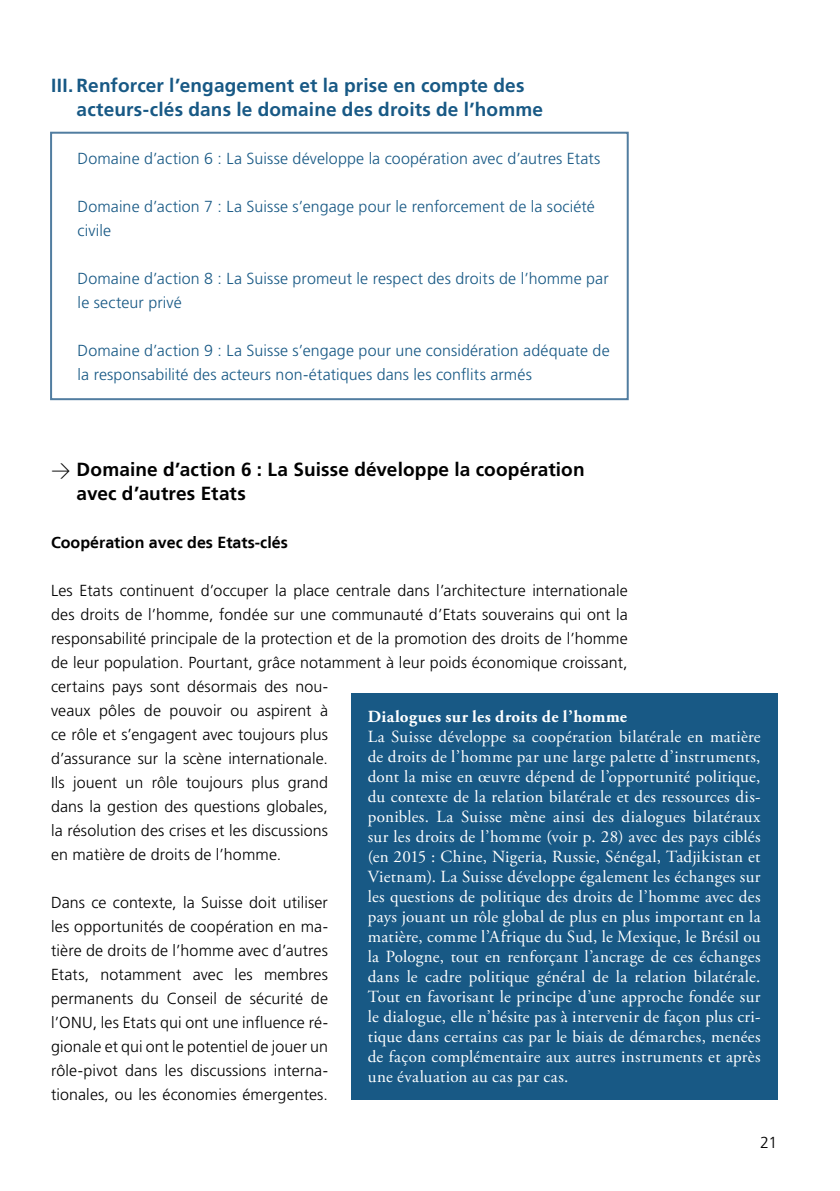
<style>
.page{position:relative;width:840px;height:1191px;background:#fff}
.page>*{position:absolute;margin:0;border:0;box-sizing:border-box;transform-origin:0 0}
.t1{font:700 19px/24px "Frutiger LT Pro";letter-spacing:.01em;color:#185985}
.t2{font:700 19px/24px "Frutiger LT Pro";letter-spacing:.01em;color:#000}
.t3{font:17px/20px "Adobe Garamond Pro";letter-spacing:.02em;color:#fff;text-align:justify}
.t4{font:700 17px "Adobe Garamond Pro";letter-spacing:.015em;color:#fff}
.t5{font:300 16px/24px "Frutiger LT Pro";letter-spacing:.005em;color:#000}
.t6{font:300 16px/24px "Frutiger LT Pro";letter-spacing:.01em;color:#185985}
.t7{font:700 16px "Frutiger LT";color:#000}
.s1{font-family:"DIN";font-weight:300}
</style>
<div class="page">
<div style="left:50px;top:132px;width:578px;height:268px;border:2px solid #517da0"></div>
<div style="left:350px;top:693px;width:427px;height:406px;background:#185985"></div>
<p class="t1" style="left:77px;top:74px;width:467px;text-indent:-26px">III. Renforcer l’engagement et la prise en compte des acteurs-clés dans le domaine des droits de l’homme</p>
<p class="t6" style="left:78px;top:147px;width:524px">Domaine d’action 6 : La Suisse développe la coopération avec d’autres Etats</p>
<p class="t6" style="left:78px;top:195px;width:518px">Domaine d’action 7 : La Suisse s’engage pour le renforcement de la société civile</p>
<p class="t6" style="left:78px;top:267px;width:532px">Domaine d’action 8 : La Suisse promeut le respect des droits de l’homme par le secteur privé</p>
<p class="t6" style="left:78px;top:339px;width:533px">Domaine d’action 9 : La Suisse s’engage pour une considération adéquate de la responsabilité des acteurs non-étatiques dans les conflits armés</p>
<p class="t2" style="left:77px;top:458px;width:509px;text-indent:-26px"><span class="s1">&gt;</span> Domaine d’action 6 : La Suisse développe la coopération avec d’autres Etats</p>
<p class="t7" style="left:51px;top:533px;width:238px">Coopération avec des Etats-clés</p>
<p class="t5" style="left:51px;top:579px;width:578px">Les Etats continuent d’occuper la place centrale dans l’architecture internationale des droits de l’homme, fondée sur une communauté d’Etats souverains qui ont la responsabilité principale de la protection et de la promotion des droits de l’homme de leur population. Pourtant, grâce notamment à leur poids économique croissant, certains pays sont désormais des nou-<br>veaux pôles de pouvoir ou aspirent à<br>ce rôle et s’engagent avec toujours plus<br>d’assurance sur la scène internationale.<br>Ils jouent un rôle toujours plus grand<br>dans la gestion des questions globales,<br>la résolution des crises et les discussions<br>en matière de droits de l’homme.</p>
<p class="t5" style="left:51px;top:891px;width:278px;text-align:justify">Dans ce contexte, la Suisse doit utiliser les opportunités de coopération en ma&shy;tière de droits de l’homme avec d’autres Etats, notamment avec les membres permanents du Conseil de sécurité de l’ONU, les Etats qui ont une influence ré&shy;gionale et qui ont le potentiel de jouer un rôle-pivot dans les discussions interna&shy;tionales, ou les économies émergentes.</p>
<p class="t4" style="left:367px;top:707px;width:260px">Dialogues sur les droits de l’homme</p>
<p class="t3" style="left:367px;top:727px;width:394px">La Suisse développe sa coopération bilatérale en matière de droits de l’homme par une large palette d’instruments, dont la mise en œuvre dépend de l’opportunité politique, du contexte de la relation bilatérale et des ressources dis&shy;ponibles. La Suisse mène ainsi des dialogues bilatéraux sur les droits de l’homme (voir p. 28) avec des pays ciblés (en 2015 : Chine, Nigeria, Russie, Sénégal, Tadjikistan et Vietnam). La Suisse développe également les échanges sur les questions de politique des droits de l’homme avec des pays jouant un rôle global de plus en plus important en la matière, comme l’Afrique du Sud, le Mexique, le Brésil ou la Pologne, tout en renforçant l’ancrage de ces échanges dans le cadre politique général de la relation bilatérale.<br>Tout en favorisant le principe d’une approche fondée sur le dialogue, elle n’hésite pas à intervenir de façon plus cri&shy;tique dans certains cas par le biais de démarches, menées de façon complémentaire aux autres instruments et après une évaluation au cas par cas.</p>
<p class="t5" style="left:759px;top:1131px;width:19px">21</p>
</div>
